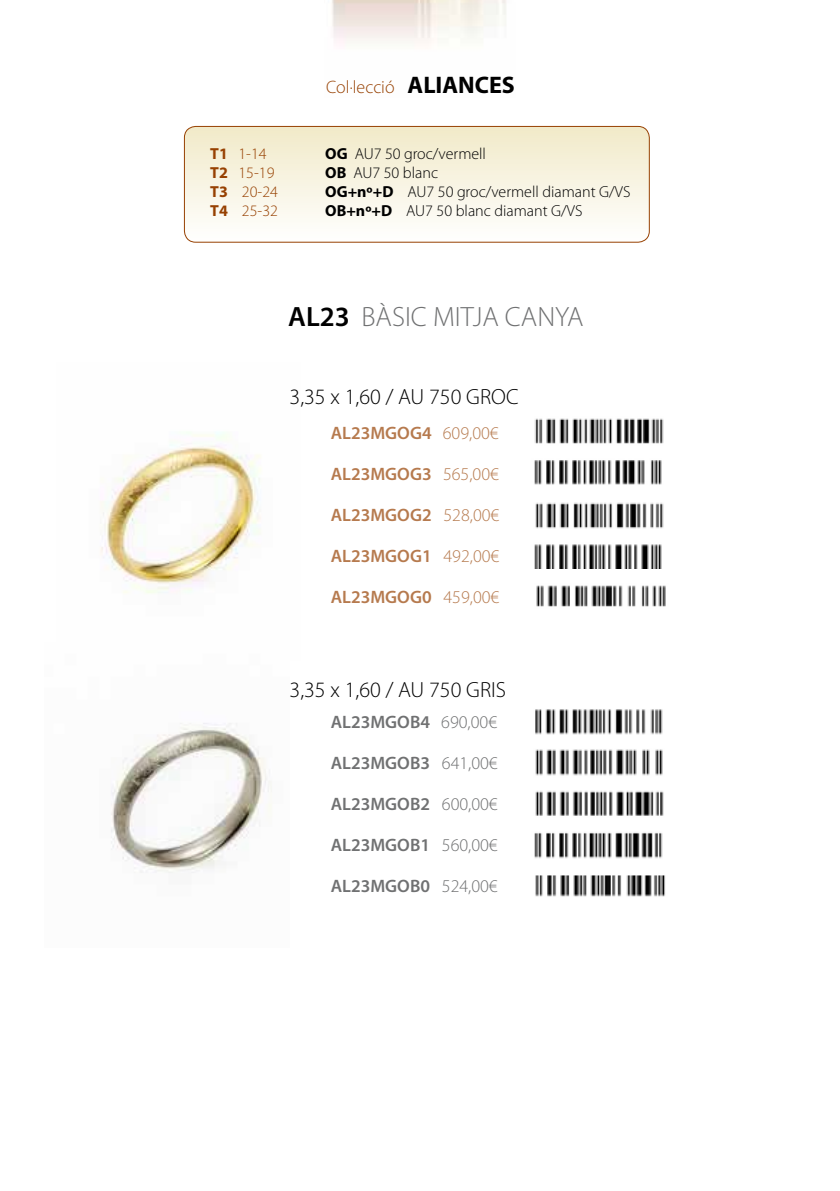
<style>
.page{position:relative;width:840px;height:1191px;background:#fff}
.page>*{position:absolute;margin:0;border:0;box-sizing:border-box;transform-origin:0 0}
.t1{font:300 28px "Myriad Pro";color:#707172}
.t2{font:300 22px "Myriad Pro";color:#000}
.t3{font:600 18px "Myriad Pro";color:#707172}
.t4{font:600 18px "Myriad Pro";color:#b67a4e}
.t5{font:300 18px "Myriad Pro";color:#974102}
.t6{font:300 16px/19.2px "Myriad Pro";color:#000}
.t7{font:300 16px/19.2px "Myriad Pro";color:#974102}
.s1{font-weight:700;font-size:24px;color:#000}
.s2{font-weight:700}
.s3{font-weight:600;color:#000}
.s4{font-weight:300}
</style>
<div class="page">
<img style="left:332px;top:0;width:174px;height:43px">
<div style="left:184px;top:126px;width:465px;height:116px;background:linear-gradient(to bottom,#f1e9c8,#fffffe);border-radius:11px"></div>
<div style="left:184px;top:126px;width:465px;height:116px;border:1px solid #974102;border-radius:11px"></div>
<img style="left:100px;top:432px;width:161px;height:162px">
<img style="left:111px;top:723px;width:161px;height:150px">
<img style="left:534px;top:418px;width:130px;height:26px">
<img style="left:534px;top:460px;width:128px;height:25px">
<img style="left:535px;top:502px;width:129px;height:27px">
<img style="left:534px;top:544px;width:128px;height:24px">
<img style="left:535px;top:709px;width:128px;height:26px">
<img style="left:535px;top:749px;width:128px;height:27px">
<img style="left:535px;top:791px;width:129px;height:25px">
<img style="left:534px;top:832px;width:129px;height:27px">
<img style="left:536px;top:585px;width:130px;height:22px">
<img style="left:535px;top:875px;width:131px;height:22px">
<p class="t5" style="left:326px;top:77px;width:190px">Col·lecció <span class="s1">ALIANCES</span></p>
<p class="t7" style="left:210px;top:144px;width:69px"><span class="s2">T1</span> 1-14<br><span class="s2">T2</span> 15-19<br><span class="s2">T3</span> 20-24<br><span class="s2">T4</span> 25-32</p>
<p class="t6" style="left:325px;top:144px;width:306px"><span class="s2">OG</span> AU7 50 groc/vermell<br><span class="s2">OB</span> AU7 50 blanc<br><span class="s2">OG+nº+D</span> AU7 50 groc/vermell diamant G/VS<br><span class="s2">OB+nº+D</span> AU7 50 blanc diamant G/VS</p>
<h1 class="t1" style="left:288px;top:301px;width:297px"><span class="s3">AL23</span> BÀSIC MITJA CANYA</h1>
<h2 class="t2" style="left:289px;top:385px;width:230px">3,35 x 1,60 / AU 750 GROC</h2>
<p class="t4" style="left:330px;top:423px;width:169px">AL23MGOG4 <span class="s4">609,00€</span></p>
<p class="t4" style="left:330px;top:464px;width:170px">AL23MGOG3 <span class="s4">565,00€</span></p>
<p class="t4" style="left:330px;top:505px;width:170px">AL23MGOG2 <span class="s4">528,00€</span></p>
<p class="t4" style="left:330px;top:546px;width:170px">AL23MGOG1 <span class="s4">492,00€</span></p>
<p class="t4" style="left:330px;top:587px;width:170px">AL23MGOG0 <span class="s4">459,00€</span></p>
<h2 class="t2" style="left:289px;top:677px;width:218px">3,35 x 1,60 / AU 750 GRIS</h2>
<p class="t3" style="left:330px;top:712px;width:168px">AL23MGOB4 <span class="s4">690,00€</span></p>
<p class="t3" style="left:330px;top:753px;width:168px">AL23MGOB3 <span class="s4">641,00€</span></p>
<p class="t3" style="left:330px;top:794px;width:168px">AL23MGOB2 <span class="s4">600,00€</span></p>
<p class="t3" style="left:330px;top:835px;width:168px">AL23MGOB1 <span class="s4">560,00€</span></p>
<p class="t3" style="left:330px;top:876px;width:168px">AL23MGOB0 <span class="s4">524,00€</span></p>
</div>
